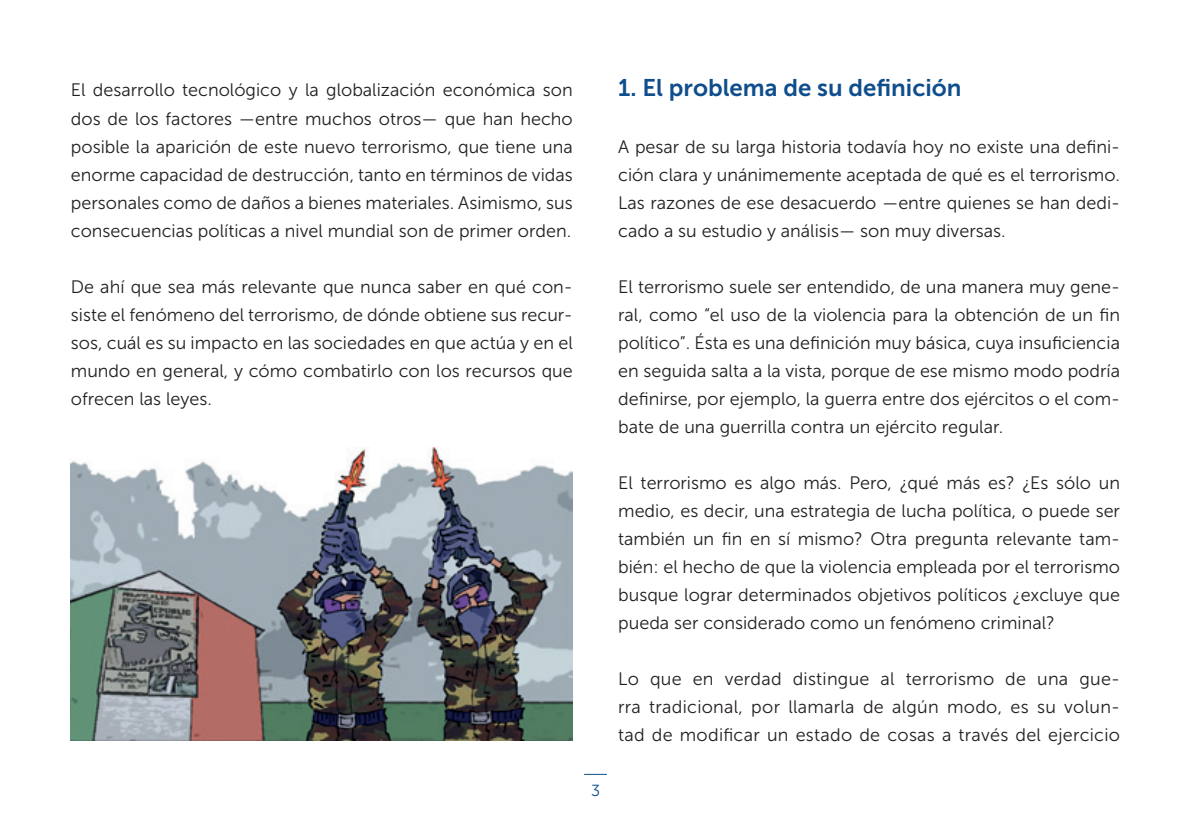
<style>
.page{position:relative;width:1191px;height:840px;background:#fff}
.page>*{position:absolute;margin:0;border:0;box-sizing:border-box;transform-origin:0 0}
.TEXTO{font:24px "Museo Sans 700";color:#0f4e8c}
.TEXTO-2{font:18px/28px "Museo Sans 300";color:#231f20;text-align:justify}
.t1{font:16px "Museo Sans 300";color:#0f4e8c}
</style>
<div class="page">
<svg style="left:584px;top:773px;width:23px;height:1px"></svg>
<img style="left:71px;top:447px;width:502px;height:293px">
<p class="TEXTO-2" style="left:71px;top:76px;width:503px">El desarrollo tecnológico y la globalización económica son dos de los factores —entre muchos otros— que han hecho posible la aparición de este nuevo terrorismo, que tiene una enorme capacidad de destrucción, tanto en términos de vidas personales como de daños a bienes materiales. Asimismo, sus consecuencias políticas a nivel mundial son de primer orden.</p>
<p class="TEXTO-2" style="left:71px;top:272px;width:503px">De ahí que sea más relevante que nunca saber en qué con&shy;siste el fenómeno del terrorismo, de dónde obtiene sus recur&shy;sos, cuál es su impacto en las sociedades en que actúa y en el mundo en general, y cómo combatirlo con los recursos que ofrecen las leyes.</p>
<p class="t1" style="left:591px;top:781px;width:10px">3</p>
<p class="TEXTO" style="left:618px;top:75px;width:345px">1. El problema de su definición</p>
<p class="TEXTO-2" style="left:618px;top:132px;width:503px">A pesar de su larga historia todavía hoy no existe una defini&shy;ción clara y unánimemente aceptada de qué es el terrorismo.<br>Las razones de ese desacuerdo —entre quienes se han dedi&shy;cado a su estudio y análisis— son muy diversas.</p>
<p class="TEXTO-2" style="left:618px;top:272px;width:503px">El terrorismo suele ser entendido, de una manera muy gene&shy;ral, como “el uso de la violencia para la obtención de un fin político”. Ésta es una definición muy básica, cuya insuficiencia en seguida salta a la vista, porque de ese mismo modo podría definirse, por ejemplo, la guerra entre dos ejércitos o el com&shy;bate de una guerrilla contra un ejército regular.</p>
<p class="TEXTO-2" style="left:618px;top:468px;width:503px">El terrorismo es algo más. Pero, ¿qué más es? ¿Es sólo un medio, es decir, una estrategia de lucha política, o puede ser también un fin en sí mismo? Otra pregunta relevante tam&shy;bién: el hecho de que la violencia empleada por el terrorismo busque lograr determinados objetivos políticos ¿excluye que pueda ser considerado como un fenómeno criminal?</p>
<p class="TEXTO-2" style="left:618px;top:664px;width:503px">Lo que en verdad distingue al terrorismo de una gue&shy;rra tradicional, por llamarla de algún modo, es su volun&shy;tad de modificar un estado de cosas a través del ejercicio</p>
</div>
